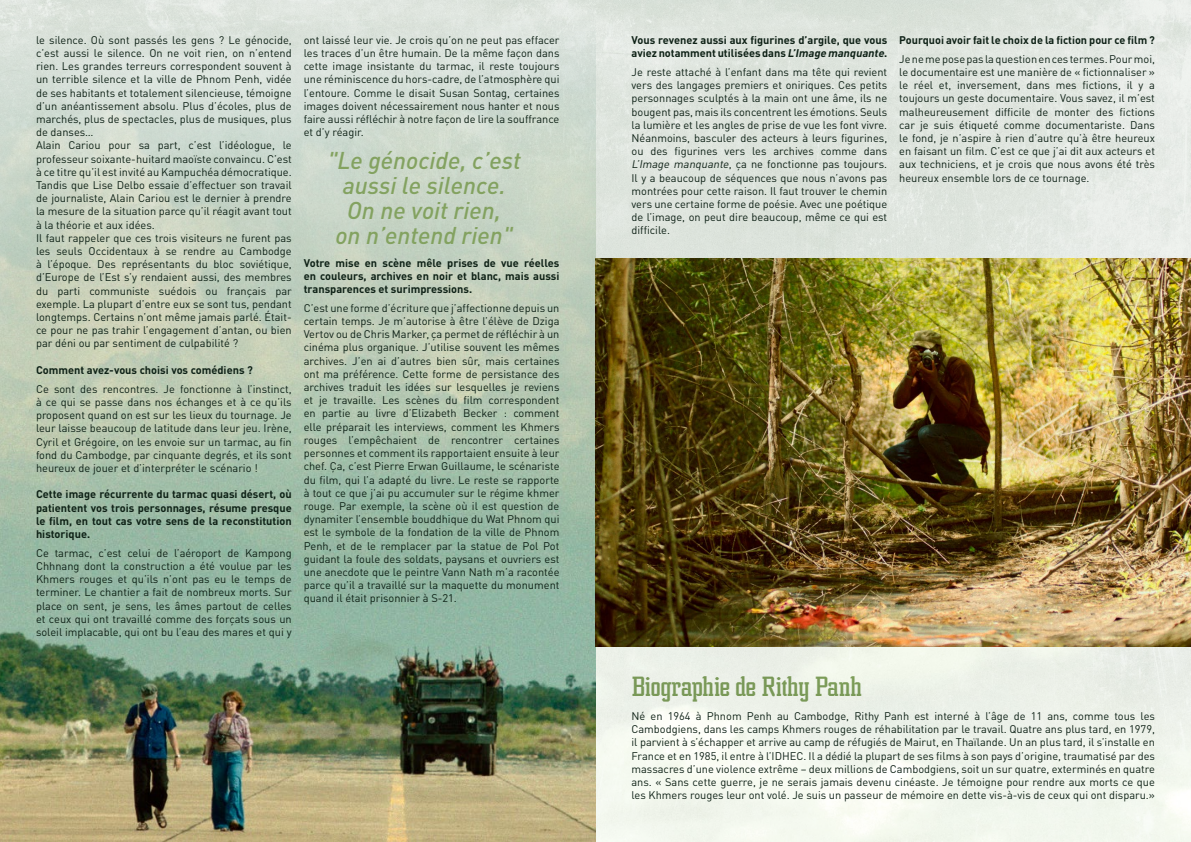
<style>
.page{position:relative;width:1191px;height:842px;background:#fff}
.page>*{position:absolute;margin:0;border:0;box-sizing:border-box;transform-origin:0 0}
.t1{font:27.5px "greca";letter-spacing:-.03em;color:#83a260}
.t2{font:italic 500 24px/25px "DIN Pro";color:#83a260;text-align:center}
.t3{font:11px/13.2px "DIN Pro";color:#0e2116;text-align:justify}
.t4{font:700 11px/13.2px "DIN Pro";color:#0e2116;text-align:justify}
.s1{font-style:italic}
</style>
<div class="page">
<img style="left:0;top:0;width:1191px;height:842px">
<img style="left:0;top:16px;width:595px;height:826px">
<img style="left:595px;top:258px;width:596px;height:388px">
<p class="t3" style="left:36px;top:32px;width:257px;text-align:left">le silence. Où sont passés les gens ? Le génocide, c’est aussi le silence. On ne voit rien, on n’entend rien. Les grandes terreurs correspondent souvent à un terrible silence et la ville de Phnom Penh, vidée de ses habitants et totalement silencieuse, témoigne d’un anéantissement absolu. Plus d’écoles, plus de marchés, plus de spectacles, plus de musiques, plus de danses…<br>Alain Cariou pour sa part, c’est l’idéologue, le professeur soixante-huitard maoïste convaincu. C’est à ce titre qu’il est invité au Kampuchéa démocratique.<br>Tandis que Lise Delbo essaie d’effectuer son travail de journaliste, Alain Cariou est le dernier à prendre la mesure de la situation parce qu’il réagit avant tout à la théorie et aux idées.<br>Il faut rappeler que ces trois visiteurs ne furent pas les seuls Occidentaux à se rendre au Cambodge à l’époque. Des représentants du bloc soviétique, d’Europe de l’Est s’y rendaient aussi, des membres du parti communiste suédois ou français par exemple. La plupart d’entre eux se sont tus, pendant longtemps. Certains n’ont même jamais parlé. Était&shy;ce pour ne pas trahir l’engagement d’antan, ou bien par déni ou par sentiment de culpabilité ?</p>
<p class="t4" style="left:36px;top:362px;width:218px">Comment avez-vous choisi vos comédiens ?</p>
<p class="t3" style="left:36px;top:381px;width:257px">Ce sont des rencontres. Je fonctionne à l’instinct, à ce qui se passe dans nos échanges et à ce qu’ils proposent quand on est sur les lieux du tournage. Je leur laisse beaucoup de latitude dans leur jeu. Irène, Cyril et Grégoire, on les envoie sur un tarmac, au fin fond du Cambodge, par cinquante degrés, et ils sont heureux de jouer et d’interpréter le scénario !</p>
<p class="t4" style="left:36px;top:486px;width:257px">Cette image récurrente du tarmac quasi désert, où patientent vos trois personnages, résume presque le film, en tout cas votre sens de la reconstitution historique.</p>
<p class="t3" style="left:36px;top:545px;width:257px">Ce tarmac, c’est celui de l’aéroport de Kampong Chhnang dont la construction a été voulue par les Khmers rouges et qu’ils n’ont pas eu le temps de terminer. Le chantier a fait de nombreux morts. Sur place on sent, je sens, les âmes partout de celles et ceux qui ont travaillé comme des forçats sous un soleil implacable, qui ont bu l’eau des mares et qui y</p>
<p class="t3" style="left:304px;top:32px;width:257px">ont laissé leur vie. Je crois qu’on ne peut pas effacer les traces d’un être humain. De la même façon dans cette image insistante du tarmac, il reste toujours une réminiscence du hors-cadre, de l’atmosphère qui l’entoure. Comme le disait Susan Sontag, certaines images doivent nécessairement nous hanter et nous faire aussi réfléchir à notre façon de lire la souffrance et d’y réagir.</p>
<h2 class="t2" style="left:327px;top:145px;width:195px">"Le génocide, c’est aussi le silence.<br>On ne voit rien,<br>on n’entend rien"</h2>
<p class="t4" style="left:304px;top:255px;width:257px">Votre mise en scène mêle prises de vue réelles en couleurs, archives en noir et blanc, mais aussi transparences et surimpressions.</p>
<p class="t3" style="left:304px;top:300px;width:257px">C’est une forme d’écriture que j’affectionne depuis un certain temps. Je m’autorise à être l’élève de Dziga Vertov ou de Chris Marker, ça permet de réfléchir à un cinéma plus organique. J’utilise souvent les mêmes archives. J’en ai d’autres bien sûr, mais certaines ont ma préférence. Cette forme de persistance des archives traduit les idées sur lesquelles je reviens et je travaille. Les scènes du film correspondent en partie au livre d’Elizabeth Becker : comment elle préparait les interviews, comment les Khmers rouges l’empêchaient de rencontrer certaines personnes et comment ils rapportaient ensuite à leur chef. Ça, c’est Pierre Erwan Guillaume, le scénariste du film, qui l’a adapté du livre. Le reste se rapporte à tout ce que j’ai pu accumuler sur le régime khmer rouge. Par exemple, la scène où il est question de dynamiter l’ensemble bouddhique du Wat Phnom qui est le symbole de la fondation de la ville de Phnom Penh, et de le remplacer par la statue de Pol Pot guidant la foule des soldats, paysans et ouvriers est une anecdote que le peintre Vann Nath m’a racontée parce qu’il a travaillé sur la maquette du monument quand il était prisonnier à S-21.</p>
<p class="t4" style="left:631px;top:32px;width:257px">Vous revenez aussi aux figurines d’argile, que vous aviez notamment utilisées dans <span class="s1">L’Image manquante</span>.</p>
<p class="t3" style="left:631px;top:64px;width:257px">Je reste attaché à l’enfant dans ma tête qui revient vers des langages premiers et oniriques. Ces petits personnages sculptés à la main ont une âme, ils ne bougent pas, mais ils concentrent les émotions. Seuls la lumière et les angles de prise de vue les font vivre.<br>Néanmoins, basculer des acteurs à leurs figurines, ou des figurines vers les archives comme dans <span class="s1">L’Image manquante</span>, ça ne fonctionne pas toujours.<br>Il y a beaucoup de séquences que nous n’avons pas montrées pour cette raison. Il faut trouver le chemin vers une certaine forme de poésie. Avec une poétique de l’image, on peut dire beaucoup, même ce qui est difficile.</p>
<p class="t4" style="left:899px;top:32px;width:257px">Pourquoi avoir fait le choix de la fiction pour ce film ?</p>
<p class="t3" style="left:899px;top:51px;width:257px">Je ne me pose pas la question en ces termes. Pour moi, le documentaire est une manière de « fictionnaliser » le réel et, inversement, dans mes fictions, il y a toujours un geste documentaire. Vous savez, il m’est malheureusement difficile de monter des fictions car je suis étiqueté comme documentariste. Dans le fond, je n’aspire à rien d’autre qu’à être heureux en faisant un film. C’est ce que j’ai dit aux acteurs et aux techniciens, et je crois que nous avons été très heureux ensemble lors de ce tournage.</p>
<h1 class="t1" style="left:631px;top:671px;width:232px">Biographie de Rithy Panh</h1>
<p class="t3" style="left:631px;top:708px;width:525px">Né en 1964 à Phnom Penh au Cambodge, Rithy Panh est interné à l’âge de 11 ans, comme tous les Cambodgiens, dans les camps Khmers rouges de réhabilitation par le travail. Quatre ans plus tard, en 1979, il parvient à s’échapper et arrive au camp de réfugiés de Mairut, en Thaïlande. Un an plus tard, il s’installe en France et en 1985, il entre à l’IDHEC. Il a dédié la plupart de ses films à son pays d’origine, traumatisé par des massacres d’une violence extrême – deux millions de Cambodgiens, soit un sur quatre, exterminés en quatre ans. « Sans cette guerre, je ne serais jamais devenu cinéaste. Je témoigne pour rendre aux morts ce que les Khmers rouges leur ont volé. Je suis un passeur de mémoire en dette vis-à-vis de ceux qui ont disparu.»</p>
</div>
